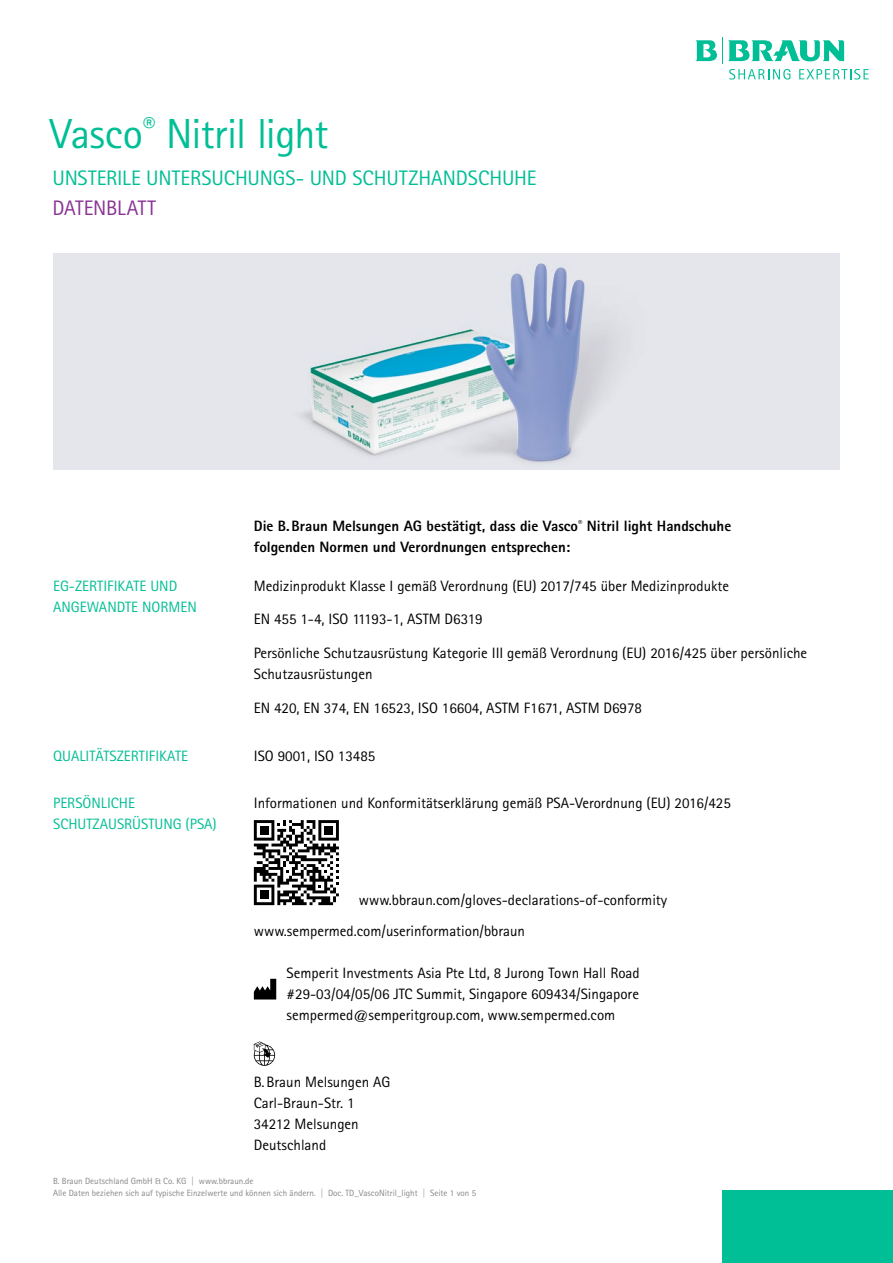
<style>
.page{position:relative;width:893px;height:1263px;background:#fff}
.page>*{position:absolute;margin:0;border:0;box-sizing:border-box;transform-origin:0 0}
.t1{font:42px "Rotis Sans Serif Pro";letter-spacing:-.02em;color:#00be95}
.t2{font:21px "Rotis Sans Serif Pro";letter-spacing:-.005em;color:#00be95}
.t3{font:21px "Rotis Sans Serif Pro";letter-spacing:-.01em;color:#893393}
.t4{font:15px/21px "Rotis Sans Serif Pro";color:#000}
.t5{font:800 15px/21px "Rotis Sans Serif Pro";color:#000}
.t6{font:15px/21px "Rotis Sans Serif Pro";color:#00be95}
.t7{font:9px/12px "Rotis Sans Serif Pro";color:#868786}
</style>
<div class="page">
<div style="left:722px;top:1191px;width:171px;height:72px;background:#00be95"></div>
<svg style="left:695px;top:37px;width:174px;height:43px"></svg>
<div style="left:53px;top:253px;width:787px;height:217px;background:#e4e6ec"></div>
<img style="left:302px;top:263px;width:315px;height:200px">
<img style="left:328px;top:263px;width:212px;height:100px">
<svg style="left:254px;top:1041px;width:21px;height:25px"></svg>
<svg style="left:254px;top:820px;width:85px;height:85px"></svg>
<div style="left:260px;top:826px;width:8px;height:9px;background:#000"></div>
<div style="left:260px;top:890px;width:8px;height:9px;background:#000"></div>
<div style="left:324px;top:826px;width:9px;height:9px;background:#000"></div>
<svg style="left:254px;top:979px;width:22px;height:20px"></svg>
<h1 class="t1" style="left:50px;top:109px;width:280px">Vasco<sup>®</sup> Nitril light</h1>
<h2 class="t2" style="left:52px;top:165px;width:486px">UNSTERILE UNTERSUCHUNGS- UND SCHUTZHANDSCHUHE</h2>
<h2 class="t3" style="left:52px;top:195px;width:105px">DATENBLATT</h2>
<p class="t5" style="left:254px;top:515px;width:479px">Die B.Braun Melsungen AG bestätigt, dass die Vasco<sup>®</sup> Nitril light Handschuhe folgenden Normen und Verordnungen entsprechen:</p>
<p class="t6" style="left:53px;top:575px;width:145px">EG-ZERTIFIKATE UND<br>ANGEWANDTE NORMEN</p>
<p class="t4" style="left:254px;top:575px;width:477px">Medizinprodukt Klasse I gemäß Verordnung (EU) 2017/745 über Medizinprodukte</p>
<p class="t4" style="left:254px;top:609px;width:230px">EN 455 1-4, ISO 11193-1, ASTM D6319</p>
<p class="t4" style="left:254px;top:643px;width:555px">Persönliche Schutzausrüstung Kategorie III gemäß Verordnung (EU) 2016/425 über persönliche<br>Schutzausrüstungen</p>
<p class="t4" style="left:254px;top:697px;width:390px">EN 420, EN 374, EN 16523, ISO 16604, ASTM F1671, ASTM D6978</p>
<p class="t6" style="left:53px;top:745px;width:136px">QUALITÄTSZERTIFIKATE</p>
<p class="t4" style="left:254px;top:745px;width:123px">ISO 9001, ISO 13485</p>
<p class="t6" style="left:53px;top:792px;width:165px">PERSÖNLICHE<br>SCHUTZAUSRÜSTUNG (PSA)</p>
<p class="t4" style="left:254px;top:792px;width:479px">Informationen und Konformitätserklärung gemäß PSA-Verordnung (EU) 2016/425</p>
<p class="t4" style="left:254px;top:884px;width:415px;line-height:31.3px;text-indent:105px">www.bbraun.com/gloves-declarations-of-conformity www.sempermed.com/userinformation/bbraun</p>
<p class="t4" style="left:287px;top:963px;width:355px;text-align:justify">Semperit Investments Asia Pte Ltd, 8 Jurong Town Hall Road #29-03/04/05/06 JTC Summit, Singapore 609434/Singapore sempermed@semperitgroup.com, www.sempermed.com</p>
<p class="t4" style="left:254px;top:1071px;width:138px">B.Braun Melsungen AG<br>Carl-Braun-Str. 1<br>34212 Melsungen<br>Deutschland</p>
<p class="t7" style="left:53px;top:1175px;width:425px">B. Braun Deutschland GmbH &amp; Co. KG | www.bbraun.de<br>Alle Daten beziehen sich auf typische Einzelwerte und können sich ändern. | Doc. TD_VascoNitril_light | Seite 1 von 5</p>
</div>
